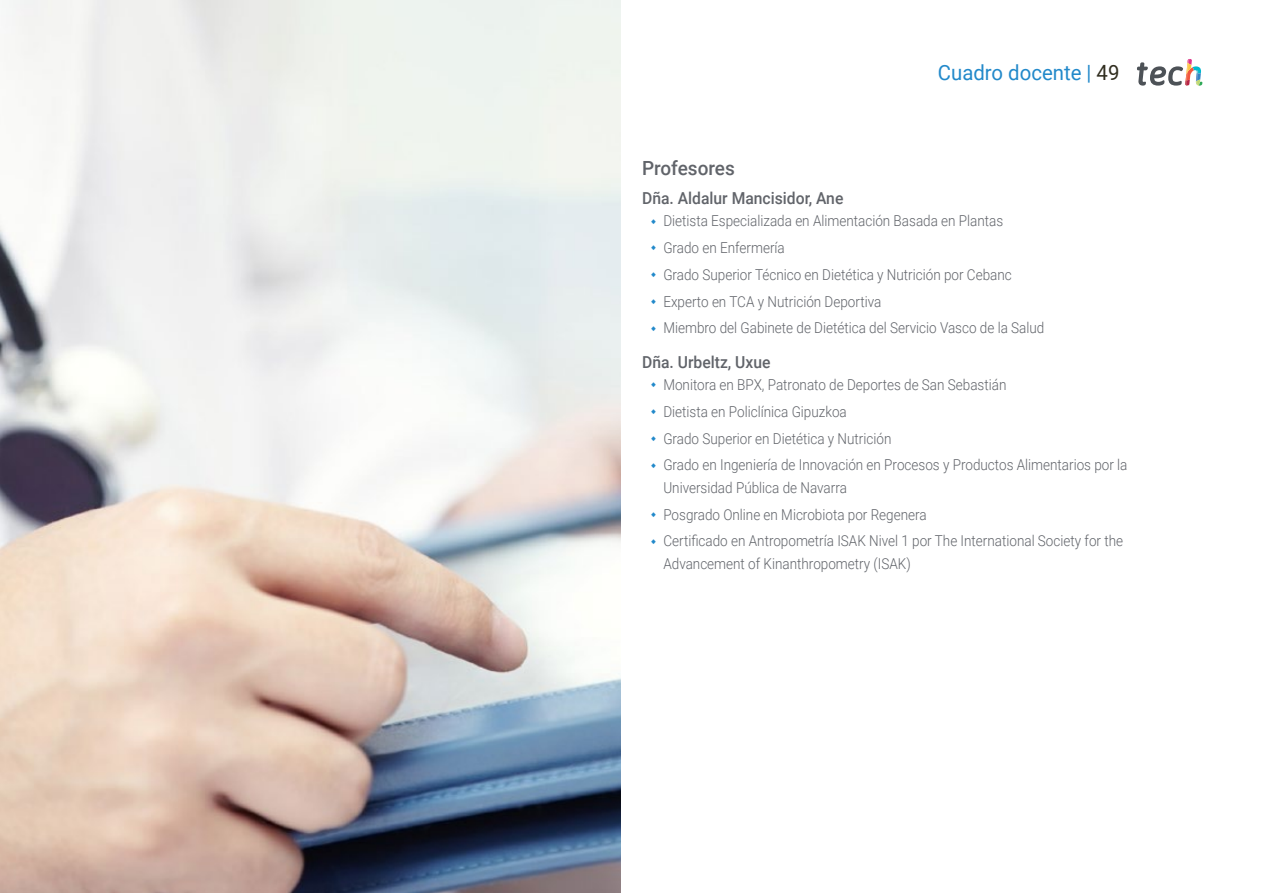
<style>
.page{position:relative;width:1263px;height:893px;background:#fff}
.page>*{position:absolute;margin:0;border:0;box-sizing:border-box;transform-origin:0 0}
.t1{font:21px "Roboto";color:#2289ca}
.t2{font:500 19.5px "Roboto";color:#61646a}
.t3{font:500 16.5px "Roboto";color:#61646a;scale:.95 1}
.t4{font:300 15px/26.7px "Roboto";color:#61646a;scale:.9 1}
.s1{color:#312e20}
</style>
<div class="page">
<img style="left:0;top:0;width:621px;height:893px">
<svg style="left:1137px;top:59px;width:65px;height:27px"></svg>
<h1 class="t1" style="left:938px;top:57px;width:183px">Cuadro docente | <span class="s1">49</span></h1>
<h2 class="t2" style="left:642px;top:154px;width:94px">Profesores</h2>
<p class="t3" style="left:642px;top:187px;width:213px">Dña. Aldalur Mancisidor, Ane</p>
<p class="t4" style="left:663px;top:207px;width:425px">Dietista Especializada en Alimentación Basada en Plantas<br>Grado en Enfermería<br>Grado Superior Técnico en Dietética y Nutrición por Cebanc Experto en TCA y Nutrición Deportiva<br>Miembro del Gabinete de Dietética del Servicio Vasco de la Salud</p>
<p class="t3" style="left:642px;top:350px;width:137px">Dña. Urbeltz, Uxue</p>
<p class="t4" style="left:663px;top:371px;width:517px">Monitora en BPX, Patronato de Deportes de San Sebastián<br>Dietista en Policlínica Gipuzkoa<br>Grado Superior en Dietética y Nutrición<br>Grado en Ingeniería de Innovación en Procesos y Productos Alimentarios por la</p>
<p class="t4" style="left:663px;top:474px;width:512px">Universidad Pública de Navarra<br>Posgrado Online en Microbiota por Regenera<br>Certificado en Antropometría ISAK Nivel 1 por The International Society for the</p>
<p class="t4" style="left:663px;top:550px;width:276px">Advancement of Kinanthropometry (ISAK)</p>
</div>
